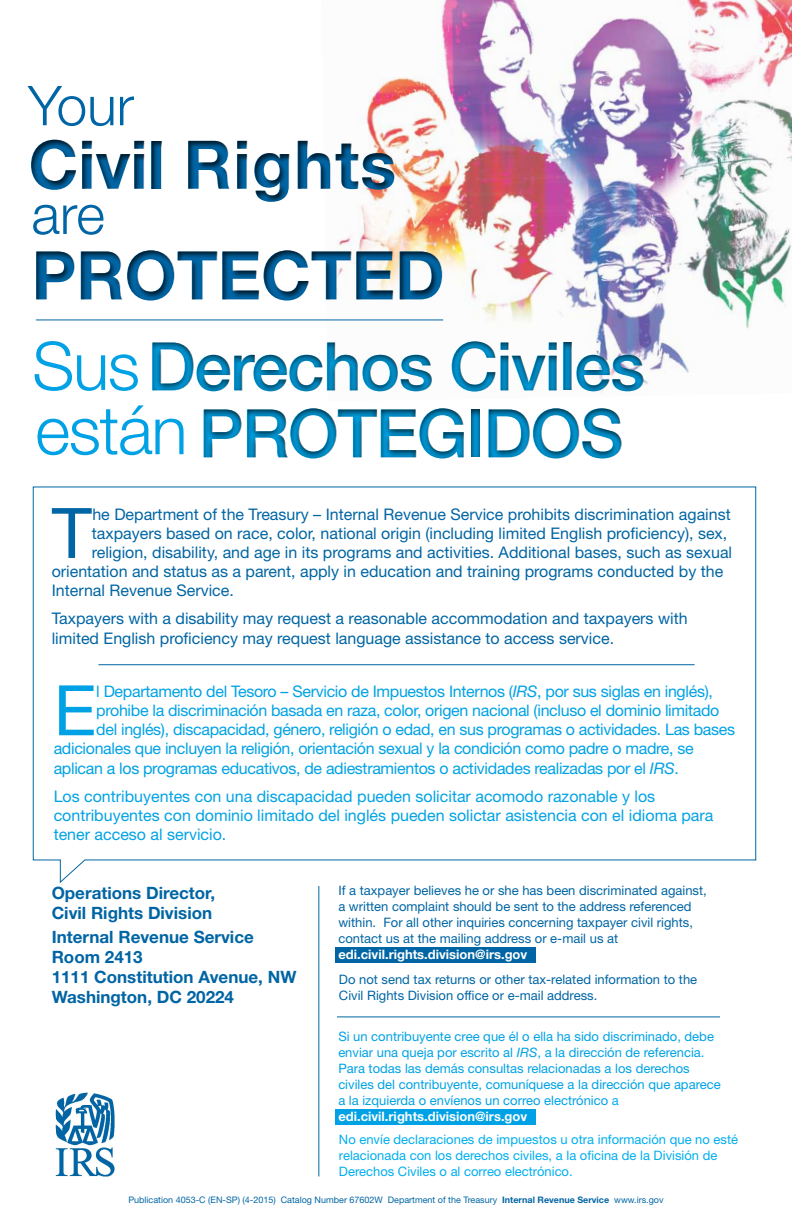
<style>
.page{position:relative;width:792px;height:1224px;background:#fff}
.page>*{position:absolute;margin:0;border:0;box-sizing:border-box;transform-origin:0 0}
.t1{font:69.8px "Helvetica Neue LT Std";color:#0065a4}
.t2{font:69.8px "Helvetica Neue LT Std";color:#00a2e5}
.t3{font:500 67px/66.9px "Helvetica Neue LT Std";letter-spacing:-.02em;color:#00a2e5}
.t4{font:700 67px "Helvetica Neue LT Std";letter-spacing:.02em;color:#0065a4}
.t5{font:700 67px "Helvetica Neue LT Std";color:#0065a4}
.t6{font:300 55px "Helvetica Neue LT Std";color:#0065a4}
.t7{font:700 17px/20px "Helvetica Neue LT Std";color:#0065a4}
.t8{font:16px/19.2px "Helvetica Neue LT Std";color:#0065a4}
.t9{font:16px "Helvetica Neue LT Std";letter-spacing:-.02em;color:#00a2e5}
.t10{font:16px/19.2px "Helvetica Neue LT Std";color:#00a2e5}
.t11{font:13px/16px "Helvetica Neue LT Std";color:#0065a4}
.t12{font:13px/16px "Helvetica Neue LT Std";color:#00a2e5}
.t13{font:13px/16px "Helvetica Neue LT Std";color:#00aeef}
.t14{font:9px "Helvetica Neue LT Std";color:#0065a4}
.s1{font-weight:300}
.s2{font-style:italic}
.s3{font-weight:700;color:#fff}
.s4{color:#00aeef}
.s5{font-weight:700}
</style>
<div class="page">
<img style="left:361px;top:0;width:431px;height:307px">
<hr style="left:319px;top:886px;width:1px;height:290px;background:#0065a4">
<hr style="left:337px;top:1017px;width:383px;height:1px;background:#0065a4">
<svg style="left:33px;top:486px;width:723px;height:397px"></svg>
<div style="left:21px;top:234px;width:762px;height:109px;background:#000;opacity:.75"></div>
<div style="left:17px;top:123px;width:503px;height:95px;background:#000;opacity:.75"></div>
<div style="left:136px;top:326px;width:597px;height:81px;background:#000;opacity:.75"></div>
<div style="left:188px;top:393px;width:508px;height:80px;background:#000;opacity:.75"></div>
<hr style="left:98px;top:665px;width:597px;height:1px;background:#0065a4">
<div style="left:335px;top:947px;width:200px;height:16px;background:#0065a4"></div>
<div style="left:335px;top:1109px;width:200px;height:15px;background:#00a2e5"></div>
<img style="left:56px;top:1092px;width:59px;height:85px">
<h1 class="t6" style="left:28px;top:72px;width:107px">Your</h1>
<h1 class="t4" style="left:28px;top:123px;width:369px">Civil Rights</h1>
<h1 class="t6" style="left:31px;top:181px;width:75px">are</h1>
<h1 class="t5" style="left:31px;top:234px;width:415px">PROTECTED</h1>
<h1 class="t3" style="left:32px;top:332px;width:614px"><span class="s1">Sus</span> Derechos Civiles <span class="s1">están</span> PROTEGIDOS</h1>
<p class="t1" style="left:52px;top:491px;width:42px">T</p>
<p class="t8" style="left:92px;top:504px;width:640px">he Department of the Treasury – Internal Revenue Service prohibits discrimination against</p>
<p class="t8" style="left:92px;top:523px;width:637px">taxpayers based on race, color, national origin (including limited English proficiency), sex,</p>
<p class="t8" style="left:92px;top:542px;width:642px">religion, disability, and age in its programs and activities. Additional bases, such as sexual</p>
<p class="t8" style="left:52px;top:562px;width:673px">orientation and status as a parent, apply in education and training programs conducted by the</p>
<p class="t8" style="left:52px;top:581px;width:184px">Internal Revenue Service.</p>
<p class="t8" style="left:52px;top:609px;width:637px">Taxpayers with a disability may request a reasonable accommodation and taxpayers with limited English proficiency may request language assistance to access service.</p>
<p class="t2" style="left:54px;top:669px;width:44px">E</p>
<p class="t9" style="left:96px;top:682px;width:618px">l Departamento del Tesoro – Servicio de Impuestos Internos (<span class="s2">IRS</span>, por sus siglas en inglés),</p>
<p class="t9" style="left:96px;top:701px;width:625px">prohibe la discriminación basada en raza, color, origen nacional (incluso el dominio limitado</p>
<p class="t9" style="left:96px;top:720px;width:640px">del inglés), discapacidad, género, religión o edad, en sus programas o actividades. Las bases</p>
<p class="t9" style="left:54px;top:739px;width:641px">adicionales que incluyen la religión, orientación sexual y la condición como padre o madre, se</p>
<p class="t9" style="left:54px;top:758px;width:627px">aplican a los programas educativos, de adiestramientos o actividades realizadas por el <span class="s2">IRS</span>.</p>
<p class="t10" style="left:54px;top:786px;width:661px">Los contribuyentes con una discapacidad pueden solicitar acomodo razonable y los contribuyentes con dominio limitado del inglés pueden solictar asistencia con el idioma para tener acceso al servicio.</p>
<p class="t11" style="left:338px;top:883px;width:370px">If a taxpayer believes he or she has been discriminated against, a written complaint should be sent to the address referenced within. For all other inquiries concerning taxpayer civil rights, contact us at the mailing address or e-mail us at <span class="s3">edi.civil.rights.division@irs.gov</span></p>
<p class="t11" style="left:339px;top:972px;width:360px">Do not send tax returns or other tax-related information to the<br>Civil Rights Division office or e-mail address.</p>
<p class="t12" style="left:338px;top:1028px;width:384px">Si un contribuyente cree que él o ella ha sido discriminado, debe enviar una queja por escrito al <span class="s2">IRS</span>, a la dirección de referencia.<br>Para todas las demás consultas relacionadas a los derechos civiles del contribuyente, comuníquese a la dirección que aparece a la izquierda o envíenos un correo electrónico <span class="s4">a </span><span class="s3">edi.civil.rights.division@irs.gov</span></p>
<p class="t13" style="left:339px;top:1132px;width:401px">No envíe declaraciones de impuestos u otra información que no esté relacionada con los derechos civiles, a la oficina de la División de<br>Derechos Civiles o al correo electrónico.</p>
<p class="t14" style="left:388px;top:1194px;width:277px">Department of the Treasury <span class="s5">Internal Revenue Service</span> www.irs.gov</p>
<p class="t7" style="left:52px;top:883px;width:165px">Operations Director,<br>Civil Rights Division</p>
<p class="t7" style="left:52px;top:927px;width:246px">Internal Revenue Service<br>Room 2413<br>1111 Constitution Avenue, NW<br>Washington, DC 20224</p>
<p class="t14" style="left:128px;top:1194px;width:256px">Publication 4053-C (EN-SP) (4-2015) Catalog Number 67602W</p>
</div>
